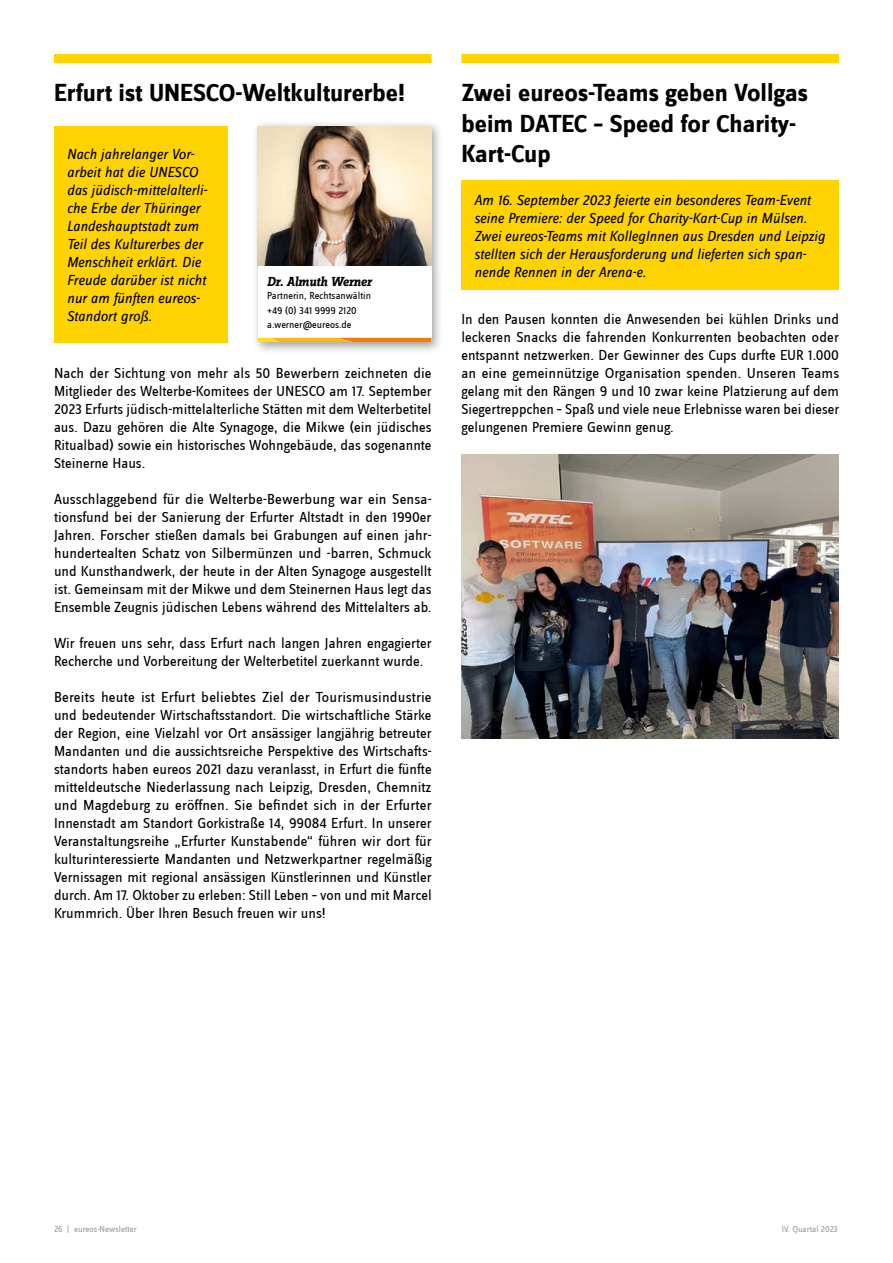
<style>
.page{position:relative;width:893px;height:1263px;background:#fff}
.page>*{position:absolute;margin:0;border:0;box-sizing:border-box;transform-origin:0 0}
.t1{font:700 25.5px/30.6px "Zine Sans Dis";color:#000}
.t2{font:15px/18px "Zine Sans Dis";color:#000;text-align:justify}
.t3{font:italic 15px/18px "Zine Sans Dis";color:#000}
.t4{font:italic 700 13.5px "Zine Slab Dis";letter-spacing:-.01em;color:#000}
.t5{font:10.5px/14.7px "Zine Sans Dis";color:#000}
.t6{font:9px "Zine Sans Dis";color:#9c9c9d}
</style>
<div class="page">
<div style="left:54px;top:54px;width:378px;height:9px;background:#ffd300"></div>
<div style="left:54px;top:126px;width:174px;height:216px;background:#ffd300"></div>
<div style="left:251px;top:120px;width:192px;height:235px;background:#000;opacity:.38"></div>
<img style="left:258px;top:126px;width:173px;height:140px">
<div style="left:258px;top:266px;width:173px;height:76px;background:#fff"></div>
<svg style="left:258px;top:338px;width:174px;height:4px"></svg>
<div style="left:461px;top:54px;width:378px;height:9px;background:#ffd300"></div>
<div style="left:461px;top:180px;width:378px;height:109px;background:#ffd300"></div>
<img style="left:461px;top:455px;width:378px;height:283px">
<h1 class="t1" style="left:54px;top:79px;width:353px">Erfurt ist UNESCO-Weltkulturerbe!</h1>
<p class="t3" style="left:67px;top:146px;width:142px">Nach jahrelanger Vor&shy;arbeit hat die UNESCO das jüdisch-mittelalterli&shy;che Erbe der Thüringer<br>Landeshauptstadt zum<br>Teil des Kulturerbes der<br>Menschheit erklärt. Die<br>Freude darüber ist nicht nur am fünften eureos-<br>Standort groß.</p>
<p class="t4" style="left:267px;top:275px;width:106px">Dr. Almuth Werner</p>
<p class="t5" style="left:267px;top:288px;width:105px">Partnerin, Rechtsanwältin +49 (0) 341 9999 2120 a.werner@eureos.de</p>
<p class="t2" style="left:54px;top:365px;width:379px">Nach der Sichtung von mehr als 50 Bewerbern zeichneten die Mitglieder des Welterbe-Komitees der UNESCO am 17. September 2023 Erfurts jüdisch-mittelalterliche Stätten mit dem Welterbetitel aus. Dazu gehören die Alte Synagoge, die Mikwe (ein jüdisches Ritualbad) sowie ein historisches Wohngebäude, das sogenannte Steinerne Haus.</p>
<p class="t2" style="left:54px;top:491px;width:379px">Ausschlaggebend für die Welterbe-Bewerbung war ein Sensa&shy;tionsfund bei der Sanierung der Erfurter Altstadt in den 1990er Jahren. Forscher stießen damals bei Grabungen auf einen jahr&shy;hundertealten Schatz von Silbermünzen und -barren, Schmuck und Kunsthandwerk, der heute in der Alten Synagoge ausgestellt ist. Gemeinsam mit der Mikwe und dem Steinernen Haus legt das Ensemble Zeugnis jüdischen Lebens während des Mittelalters ab.</p>
<p class="t2" style="left:54px;top:635px;width:379px">Wir freuen uns sehr, dass Erfurt nach langen Jahren engagierter<br>Recherche und Vorbereitung der Welterbetitel zuerkannt wurde.</p>
<p class="t2" style="left:54px;top:689px;width:379px">Bereits heute ist Erfurt beliebtes Ziel der Tourismusindustrie und bedeutender Wirtschaftsstandort. Die wirtschaftliche Stärke der Region, eine Vielzahl vor Ort ansässiger langjährig betreuter Mandanten und die aussichtsreiche Perspektive des Wirtschafts&shy;standorts haben eureos 2021 dazu veranlasst, in Erfurt die fünfte mitteldeutsche Niederlassung nach Leipzig, Dresden, Chemnitz und Magdeburg zu eröffnen. Sie befindet sich in der Erfurter Innenstadt am Standort Gorkistraße 14, 99084 Erfurt. In unserer Veranstaltungsreihe „Erfurter Kunstabende“ führen wir dort für kulturinteressierte Mandanten und Netzwerkpartner regelmäßig Vernissagen mit regional ansässigen Künstlerinnen und Künstler durch. Am 17. Oktober zu erleben: Still Leben – von und mit Marcel Krummrich. Über Ihren Besuch freuen wir uns!</p>
<h1 class="t1" style="left:461px;top:79px;width:348px">Zwei eureos-Teams geben Vollgas beim DATEC – Speed for Charity-<br>Kart-Cup</h1>
<p class="t3" style="left:474px;top:191px;width:353px">Am 16. September 2023 feierte ein besonderes Team-Event seine Premiere: der Speed for Charity-Kart-Cup in Mülsen.<br>Zwei eureos-Teams mit KollegInnen aus Dresden und Leipzig stellten sich der Herausforderung und lieferten sich span&shy;nende Rennen in der Arena-e.</p>
<p class="t2" style="left:461px;top:311px;width:379px">In den Pausen konnten die Anwesenden bei kühlen Drinks und leckeren Snacks die fahrenden Konkurrenten beobachten oder entspannt netzwerken. Der Gewinner des Cups durfte EUR 1.000 an eine gemeinnützige Organisation spenden. Unseren Teams gelang mit den Rängen 9 und 10 zwar keine Platzierung auf dem Siegertreppchen – Spaß und viele neue Erlebnisse waren bei dieser gelungenen Premiere Gewinn genug.</p>
<p class="t6" style="left:54px;top:1225px;width:84px">26 | eureos-Newsletter</p>
<p class="t6" style="left:782px;top:1225px;width:57px">IV. Quartal 2023</p>
</div>
